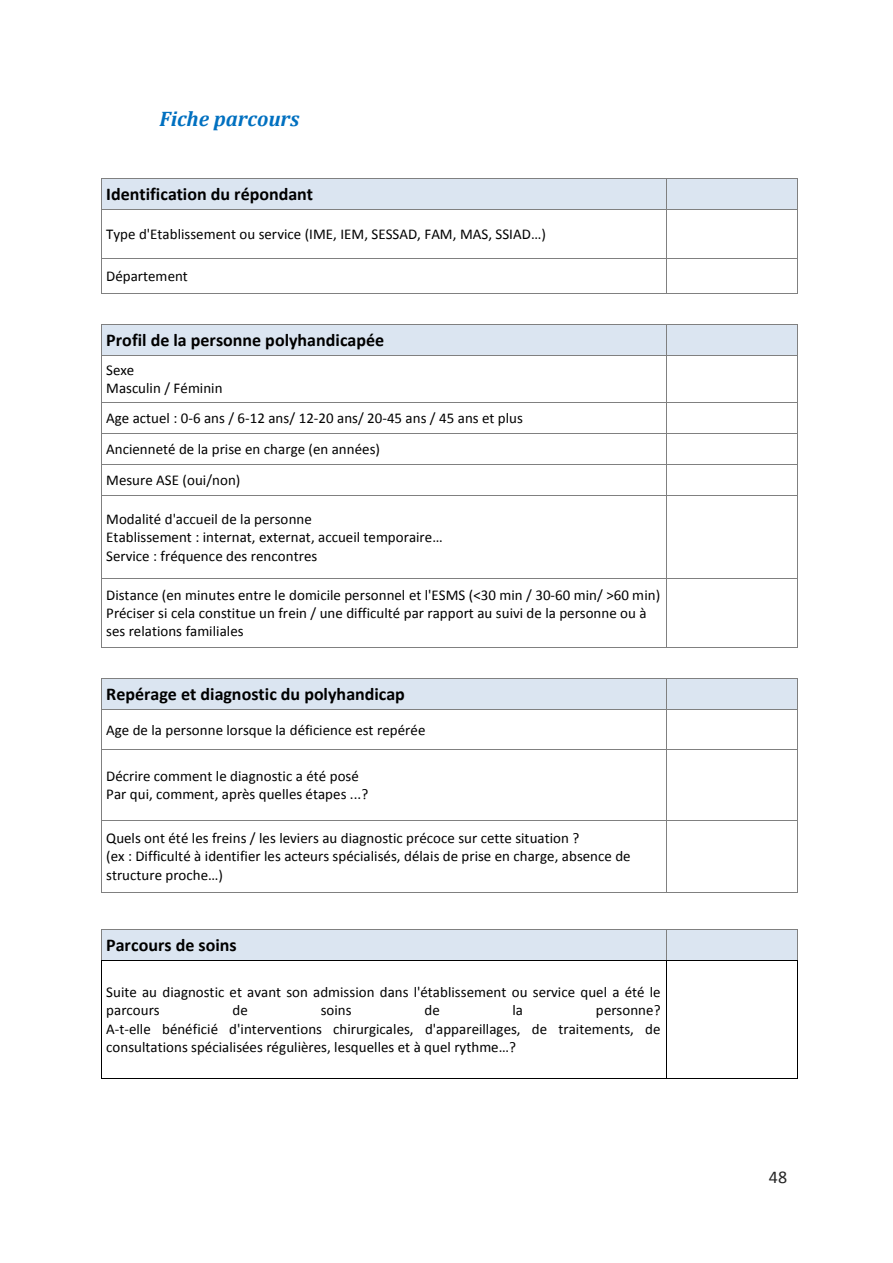
<style>
.page{position:relative;width:893px;height:1263px;background:#fff}
.page>*{position:absolute;margin:0;border:0;box-sizing:border-box;transform-origin:0 0}
.t1{font:italic 700 21px "Cambria";color:#0070c0}
.t2{font:700 18px "Calibri";color:#000}
.t3{font:18px "Calibri";color:#262626}
.t4{font:15px/18.3px "Calibri";color:#000}
</style>
<div class="page">
<div style="left:101px;top:179px;width:564px;height:30px;background:#dbe5f1"></div>
<div style="left:666px;top:179px;width:131px;height:30px;background:#dbe5f1"></div>
<hr style="left:102px;top:178px;width:563px;height:1px;background:#808080">
<hr style="left:667px;top:178px;width:130px;height:1px;background:#808080">
<hr style="left:101px;top:179px;width:1px;height:30px;background:#808080">
<hr style="left:665px;top:179px;width:1px;height:30px;background:#808080">
<hr style="left:797px;top:179px;width:1px;height:30px;background:#808080">
<hr style="left:101px;top:209px;width:564px;height:1px;background:#808080">
<hr style="left:666px;top:209px;width:131px;height:1px;background:#808080">
<hr style="left:101px;top:210px;width:1px;height:48px;background:#808080">
<hr style="left:665px;top:210px;width:1px;height:48px;background:#808080">
<hr style="left:797px;top:210px;width:1px;height:48px;background:#808080">
<hr style="left:101px;top:258px;width:564px;height:1px;background:#808080">
<hr style="left:666px;top:258px;width:131px;height:1px;background:#808080">
<hr style="left:101px;top:259px;width:1px;height:34px;background:#808080">
<hr style="left:665px;top:259px;width:1px;height:34px;background:#808080">
<hr style="left:797px;top:259px;width:1px;height:34px;background:#808080">
<hr style="left:102px;top:293px;width:563px;height:1px;background:#808080">
<hr style="left:667px;top:293px;width:130px;height:1px;background:#808080">
<div style="left:101px;top:325px;width:564px;height:30px;background:#dbe5f1"></div>
<div style="left:666px;top:325px;width:131px;height:30px;background:#dbe5f1"></div>
<hr style="left:102px;top:324px;width:563px;height:1px;background:#808080">
<hr style="left:667px;top:324px;width:130px;height:1px;background:#808080">
<hr style="left:101px;top:325px;width:1px;height:30px;background:#808080">
<hr style="left:665px;top:325px;width:1px;height:30px;background:#808080">
<hr style="left:797px;top:325px;width:1px;height:30px;background:#808080">
<hr style="left:101px;top:355px;width:564px;height:1px;background:#808080">
<hr style="left:666px;top:355px;width:131px;height:1px;background:#808080">
<hr style="left:101px;top:356px;width:1px;height:46px;background:#808080">
<hr style="left:665px;top:356px;width:1px;height:46px;background:#808080">
<hr style="left:797px;top:356px;width:1px;height:46px;background:#808080">
<hr style="left:101px;top:402px;width:564px;height:1px;background:#808080">
<hr style="left:666px;top:402px;width:131px;height:1px;background:#808080">
<hr style="left:101px;top:403px;width:1px;height:30px;background:#808080">
<hr style="left:665px;top:403px;width:1px;height:30px;background:#808080">
<hr style="left:797px;top:403px;width:1px;height:30px;background:#808080">
<hr style="left:101px;top:433px;width:564px;height:1px;background:#808080">
<hr style="left:666px;top:433px;width:131px;height:1px;background:#808080">
<hr style="left:101px;top:434px;width:1px;height:30px;background:#808080">
<hr style="left:665px;top:434px;width:1px;height:30px;background:#808080">
<hr style="left:797px;top:434px;width:1px;height:30px;background:#808080">
<hr style="left:101px;top:464px;width:564px;height:1px;background:#808080">
<hr style="left:666px;top:464px;width:131px;height:1px;background:#808080">
<hr style="left:101px;top:465px;width:1px;height:31px;background:#808080">
<hr style="left:665px;top:465px;width:1px;height:31px;background:#808080">
<hr style="left:797px;top:465px;width:1px;height:31px;background:#808080">
<hr style="left:101px;top:496px;width:564px;height:1px;background:#808080">
<hr style="left:666px;top:496px;width:131px;height:1px;background:#808080">
<hr style="left:101px;top:496px;width:1px;height:82px;background:#808080">
<hr style="left:665px;top:496px;width:1px;height:82px;background:#808080">
<hr style="left:797px;top:496px;width:1px;height:82px;background:#808080">
<hr style="left:101px;top:578px;width:564px;height:1px;background:#808080">
<hr style="left:666px;top:578px;width:131px;height:1px;background:#808080">
<hr style="left:101px;top:579px;width:1px;height:68px;background:#808080">
<hr style="left:665px;top:579px;width:1px;height:68px;background:#808080">
<hr style="left:797px;top:579px;width:1px;height:68px;background:#808080">
<hr style="left:102px;top:647px;width:563px;height:1px;background:#808080">
<hr style="left:667px;top:647px;width:130px;height:1px;background:#808080">
<div style="left:101px;top:679px;width:564px;height:30px;background:#dbe5f1"></div>
<div style="left:666px;top:679px;width:131px;height:30px;background:#dbe5f1"></div>
<hr style="left:102px;top:678px;width:563px;height:1px;background:#808080">
<hr style="left:667px;top:678px;width:130px;height:1px;background:#808080">
<hr style="left:101px;top:679px;width:1px;height:30px;background:#808080">
<hr style="left:665px;top:679px;width:1px;height:30px;background:#808080">
<hr style="left:797px;top:679px;width:1px;height:30px;background:#808080">
<hr style="left:101px;top:709px;width:564px;height:1px;background:#808080">
<hr style="left:666px;top:709px;width:131px;height:1px;background:#808080">
<hr style="left:101px;top:710px;width:1px;height:39px;background:#808080">
<hr style="left:665px;top:710px;width:1px;height:39px;background:#808080">
<hr style="left:797px;top:710px;width:1px;height:39px;background:#808080">
<hr style="left:101px;top:749px;width:564px;height:1px;background:#808080">
<hr style="left:666px;top:749px;width:131px;height:1px;background:#808080">
<hr style="left:101px;top:750px;width:1px;height:70px;background:#808080">
<hr style="left:665px;top:750px;width:1px;height:70px;background:#808080">
<hr style="left:797px;top:750px;width:1px;height:70px;background:#808080">
<hr style="left:101px;top:820px;width:564px;height:1px;background:#808080">
<hr style="left:666px;top:820px;width:131px;height:1px;background:#808080">
<hr style="left:101px;top:820px;width:1px;height:72px;background:#808080">
<hr style="left:665px;top:820px;width:1px;height:72px;background:#808080">
<hr style="left:797px;top:820px;width:1px;height:72px;background:#808080">
<hr style="left:102px;top:892px;width:563px;height:1px;background:#808080">
<hr style="left:667px;top:892px;width:130px;height:1px;background:#808080">
<div style="left:101px;top:930px;width:564px;height:30px;background:#dbe5f1"></div>
<div style="left:666px;top:930px;width:131px;height:30px;background:#dbe5f1"></div>
<hr style="left:102px;top:929px;width:563px;height:1px;background:#808080">
<hr style="left:667px;top:929px;width:130px;height:1px;background:#808080">
<hr style="left:101px;top:930px;width:1px;height:30px;background:#808080">
<hr style="left:665px;top:930px;width:1px;height:30px;background:#808080">
<hr style="left:797px;top:930px;width:1px;height:30px;background:#808080">
<hr style="left:101px;top:960px;width:564px;height:1px;background:#000">
<hr style="left:666px;top:960px;width:131px;height:1px;background:#000">
<hr style="left:101px;top:961px;width:1px;height:117px;background:#000">
<hr style="left:101px;top:1078px;width:564px;height:1px;background:#000">
<hr style="left:665px;top:961px;width:1px;height:117px;background:#000">
<hr style="left:666px;top:1078px;width:131px;height:1px;background:#000">
<hr style="left:797px;top:961px;width:1px;height:117px;background:#000">
<h1 class="t1" style="left:159px;top:111px;width:141px">Fiche parcours</h1>
<p class="t2" style="left:106px;top:187px;width:208px">Identification du répondant</p>
<p class="t4" style="left:106px;top:226px;width:441px">Type d'Etablissement ou service (IME, IEM, SESSAD, FAM, MAS, SSIAD…)</p>
<p class="t4" style="left:106px;top:267px;width:83px">Département</p>
<p class="t2" style="left:106px;top:333px;width:279px">Profil de la personne polyhandicapée</p>
<p class="t4" style="left:106px;top:361px;width:118px">Sexe<br>Masculin / Féminin</p>
<p class="t4" style="left:106px;top:403px;width:418px;line-height:31.2px">Age actuel : 0-6 ans / 6-12 ans/ 12-20 ans/ 20-45 ans / 45 ans et plus<br>Ancienneté de la prise en charge (en années)<br>Mesure ASE (oui/non)</p>
<p class="t4" style="left:106px;top:510px;width:338px">Modalité d'accueil de la personne<br>Etablissement : internat, externat, accueil temporaire…<br>Service : fréquence des rencontres</p>
<p class="t4" style="left:106px;top:586px;width:555px">Distance (en minutes entre le domicile personnel et l'ESMS (&lt;30 min / 30-60 min/ &gt;60 min)<br>Préciser si cela constitue un frein / une difficulté par rapport au suivi de la personne ou à ses relations familiales</p>
<p class="t2" style="left:106px;top:687px;width:300px">Repérage et diagnostic du polyhandicap</p>
<p class="t4" style="left:106px;top:721px;width:321px">Age de la personne lorsque la déficience est repérée</p>
<p class="t4" style="left:106px;top:767px;width:263px">Décrire comment le diagnostic a été posé<br>Par qui, comment, après quelles étapes ...?</p>
<p class="t4" style="left:106px;top:829px;width:526px">Quels ont été les freins / les leviers au diagnostic précoce sur cette situation ?<br>(ex : Difficulté à identifier les acteurs spécialisés, délais de prise en charge, absence de structure proche…)</p>
<p class="t2" style="left:106px;top:938px;width:132px">Parcours de soins</p>
<p class="t4" style="left:106px;top:983px;width:556px">Suite au diagnostic et avant son admission dans l'établissement ou service quel a été le parcours</p>
<p class="t4" style="left:232px;top:1001px;width:17px">de</p>
<p class="t4" style="left:321px;top:1001px;width:32px">soins</p>
<p class="t4" style="left:424px;top:1001px;width:17px">de</p>
<p class="t4" style="left:512px;top:1001px;width:12px">la</p>
<p class="t4" style="left:106px;top:1001px;width:556px;text-align:justify;text-indent:489px">personne?<br>A-t-elle bénéficié d'interventions chirurgicales, d'appareillages, de traitements, de consultations spécialisées régulières, lesquelles et à quel rythme…?</p>
<p class="t3" style="left:768px;top:1170px;width:20px">48</p>
</div>
